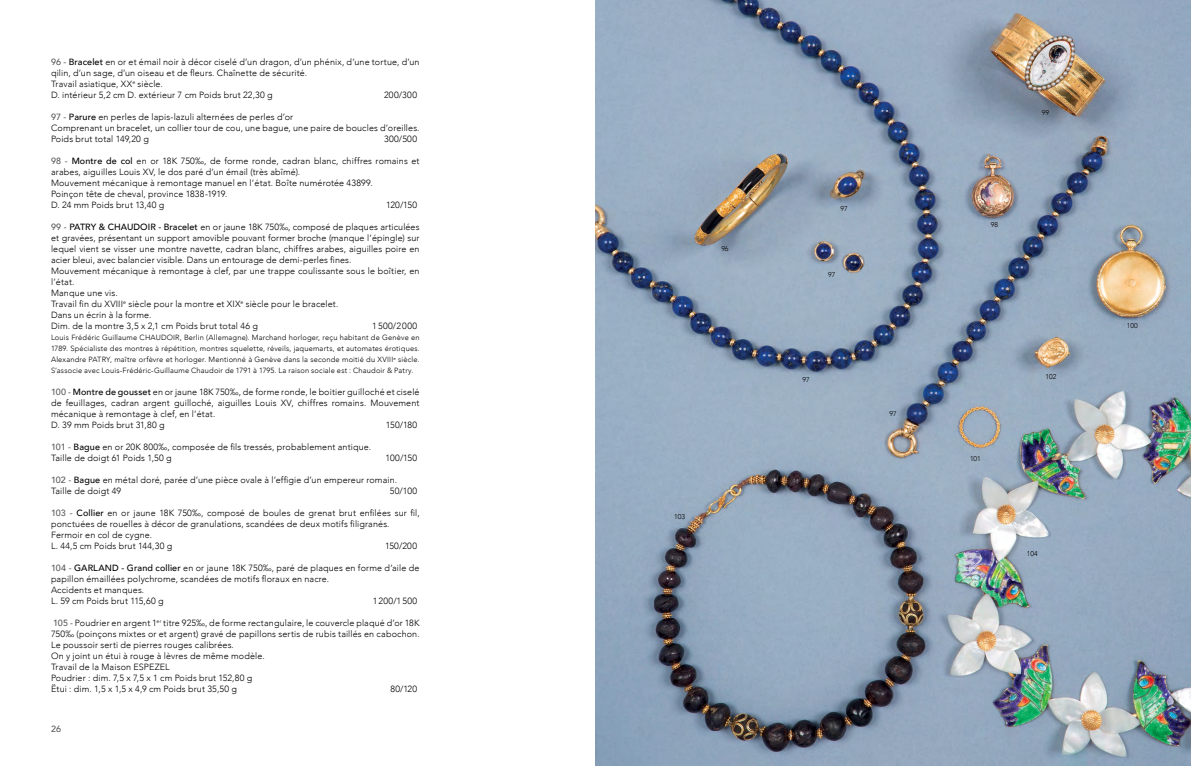
<style>
.page{position:relative;width:1191px;height:766px;background:#fff}
.page>*{position:absolute;margin:0;border:0;box-sizing:border-box;transform-origin:0 0}
.t1{font:300 9px/11px "Avenir";letter-spacing:.015em;color:#000}
.t2{font:300 9px "Avenir";letter-spacing:.055em;color:#000}
.t3{font:500 9px "Avenir";color:#58595b}
.t4{font:300 7.5px/11px "Avenir";letter-spacing:.02em;color:#000;text-align:justify}
.t5{font:300 7px "Avenir";color:#000}
.s1{font-weight:500;color:#58595b}
.s2{font-weight:500}
</style>
<div class="page">
<img style="left:595px;top:0;width:596px;height:765px">
<p class="t1" style="left:51px;top:56px;width:370px"><span class="s1">96 -</span> <span class="s2">Bracelet</span> en or et émail noir à décor ciselé d’un dragon, d’un phénix, d’une tortue, d’un qilin, d’un sage, d’un oiseau et de fleurs. Chaînette de sécurité.<br>Travail asiatique, XX<sup>e</sup> siècle.<br>D. intérieur 5,2 cm D. extérieur 7 cm Poids brut 22,30 g</p>
<p class="t1" style="left:384px;top:89px;width:35px">200/300</p>
<p class="t1" style="left:51px;top:111px;width:370px"><span class="s1">97 -</span> <span class="s2">Parure</span> en perles de lapis-lazuli alternées de perles d’or<br>Comprenant un bracelet, un collier tour de cou, une bague, une paire de boucles d’oreilles.<br>Poids brut total 149,20 g</p>
<p class="t1" style="left:384px;top:133px;width:35px">300/500</p>
<p class="t1" style="left:51px;top:155px;width:370px"><span class="s1">98 -</span> <span class="s2">Montre de col</span> en or 18K 750‰, de forme ronde, cadran blanc, chiffres romains et arabes, aiguilles Louis XV, le dos paré d’un émail (très abîmé).<br>Mouvement mécanique à remontage manuel en l’état. Boîte numérotée 43899.<br>Poinçon tête de cheval, province 1838-1919.<br>D. 24 mm Poids brut 13,40 g</p>
<p class="t1" style="left:386px;top:199px;width:32px">120/150</p>
<p class="t1" style="left:51px;top:221px;width:370px"><span class="s1">99 -</span> <span class="s2">PATRY &amp; CHAUDOIR - Bracelet</span> en or jaune 18K 750‰, composé de plaques articulées et gravées, présentant un support amovible pouvant former broche (manque l’épingle) sur lequel vient se visser une montre navette, cadran blanc, chiffres arabes, aiguilles poire en acier bleui, avec balancier visible. Dans un entourage de demi-perles fines.<br>Mouvement mécanique à remontage à clef, par une trappe coulissante sous le boîtier, en l’état.<br>Manque une vis.<br>Travail fin du XVIII<sup>e</sup> siècle pour la montre et XIX<sup>e</sup> siècle pour le bracelet.<br>Dans un écrin à la forme.<br>Dim. de la montre 3,5 x 2,1 cm Poids brut total 46 g</p>
<p class="t2" style="left:372px;top:320px;width:46px">1500/2000</p>
<p class="t4" style="left:51px;top:332px;width:370px">Louis Frédéric Guillaume CHAUDOIR, Berlin (Allemagne). Marchand horloger, reçu habitant de Genève en 1789. Spécialiste des montres à répétition, montres squelette, réveils, jaquemarts, et automates érotiques.<br>Alexandre PATRY, maître orfèvre et horloger. Mentionné à Genève dans la seconde moitié du XVIII<sup>e</sup> siècle.<br>S’associe avec Louis-Frédéric-Guillaume Chaudoir de 1791 à 1795. La raison sociale est : Chaudoir &amp; Patry.</p>
<p class="t1" style="left:51px;top:386px;width:370px"><span class="s1">100 -</span> <span class="s2">Montre de gousset</span> en or jaune 18K 750‰, de forme ronde, le boitier guilloché et ciselé de feuillages, cadran argent guilloché, aiguilles Louis XV, chiffres romains. Mouvement mécanique à remontage à clef, en l’état.<br>D. 39 mm Poids brut 31,80 g</p>
<p class="t1" style="left:386px;top:419px;width:33px">150/180</p>
<p class="t1" style="left:51px;top:441px;width:322px"><span class="s1">101 -</span> <span class="s2">Bague</span> en or 20K 800‰, composée de fils tressés, probablement antique.<br>Taille de doigt 61 Poids 1,50 g</p>
<p class="t1" style="left:385px;top:452px;width:33px">100/150</p>
<p class="t1" style="left:51px;top:474px;width:347px"><span class="s1">102 -</span> <span class="s2">Bague</span> en métal doré, parée d’une pièce ovale à l’effigie d’un empereur romain.<br>Taille de doigt 49</p>
<p class="t1" style="left:390px;top:485px;width:29px">50/100</p>
<p class="t1" style="left:51px;top:507px;width:370px"><span class="s1">103 -</span> <span class="s2">Collier</span> en or jaune 18K 750‰, composé de boules de grenat brut enfilées sur fil, ponctuées de rouelles à décor de granulations, scandées de deux motifs filigranés.<br>Fermoir en col de cygne.<br>L. 44,5 cm Poids brut 144,30 g</p>
<p class="t1" style="left:385px;top:540px;width:34px">150/200</p>
<p class="t1" style="left:51px;top:562px;width:370px"><span class="s1">104 -</span> <span class="s2">GARLAND - Grand collier</span> en or jaune 18K 750‰, paré de plaques en forme d’aile de papillon émaillées polychrome, scandées de motifs floraux en nacre.<br>Accidents et manques.<br>L. 59 cm Poids brut 115,60 g</p>
<p class="t2" style="left:373px;top:595px;width:46px">1200/1500</p>
<p class="t1" style="left:51px;top:617px;width:370px"><span class="s1">105 -</span> Poudrier en argent 1<sup>er</sup> titre 925‰, de forme rectangulaire, le couvercle plaqué d’or 18K 750‰ (poinçons mixtes or et argent) gravé de papillons sertis de rubis taillés en cabochon.<br>Le poussoir serti de pierres rouges calibrées.<br>On y joint un étui à rouge à lèvres de même modèle.<br>Travail de la Maison ESPEZEL<br>Poudrier : dim. 7,5 x 7,5 x 1 cm Poids brut 152,80 g<br>Ëtui : dim. 1,5 x 1,5 x 4,9 cm Poids brut 35,50 g</p>
<p class="t1" style="left:390px;top:683px;width:28px">80/120</p>
<p class="t3" style="left:51px;top:721px;width:12px">26</p>
<p class="t5" style="left:721px;top:244px;width:9px">96</p>
<p class="t5" style="left:674px;top:512px;width:12px">103</p>
<p class="t5" style="left:840px;top:205px;width:9px">97</p>
<p class="t5" style="left:828px;top:270px;width:9px">97</p>
<p class="t5" style="left:802px;top:375px;width:9px">97</p>
<p class="t5" style="left:889px;top:409px;width:9px">97</p>
<p class="t5" style="left:990px;top:220px;width:9px">98</p>
<p class="t5" style="left:1041px;top:108px;width:9px">99</p>
<p class="t5" style="left:970px;top:454px;width:12px">101</p>
<p class="t5" style="left:1045px;top:372px;width:12px">102</p>
<p class="t5" style="left:1026px;top:549px;width:12px">104</p>
<p class="t5" style="left:1127px;top:321px;width:12px">100</p>
</div>
